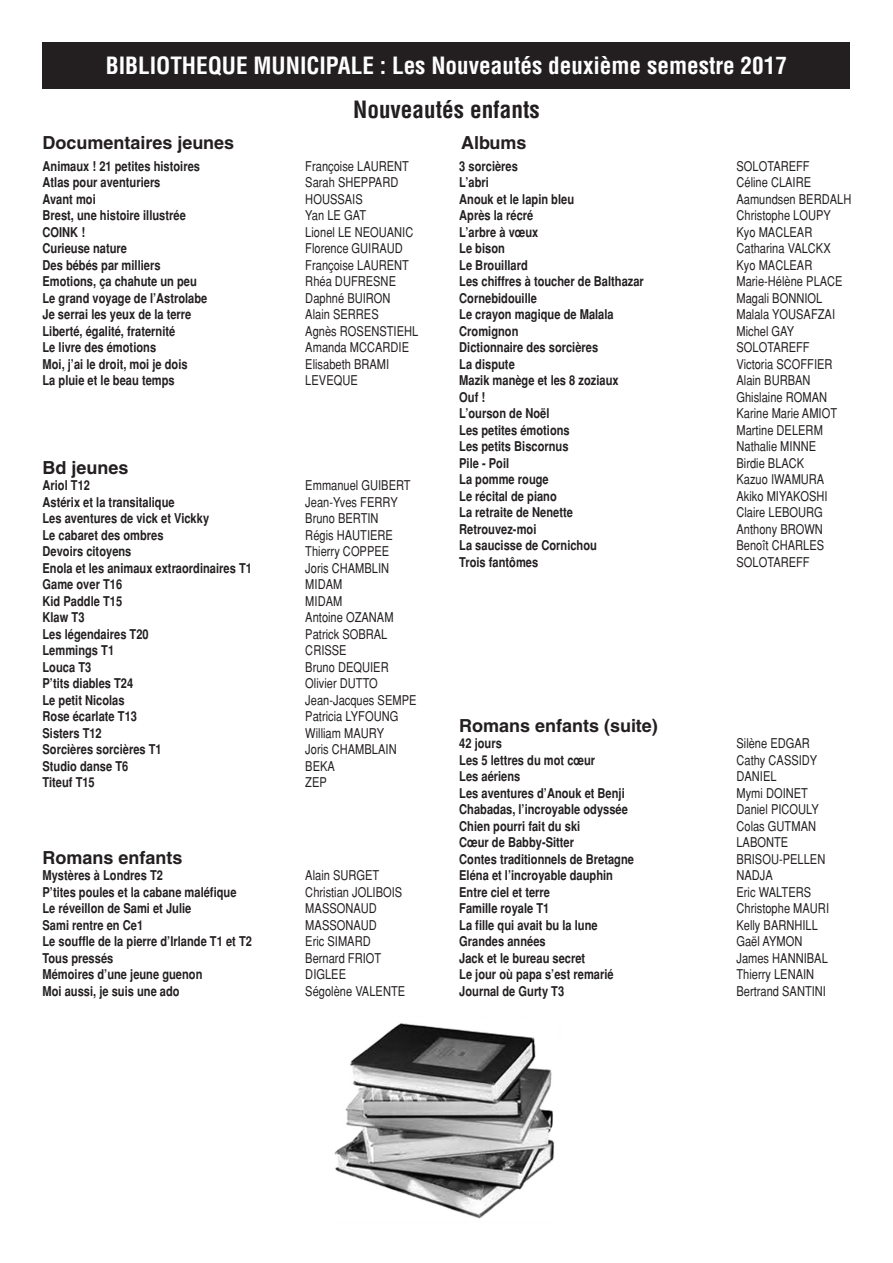
<style>
.page{position:relative;width:893px;height:1263px;background:#fff}
.page>*{position:absolute;margin:0;border:0;box-sizing:border-box;transform-origin:0 0}
.t1{font:700 condensed 23.25px "Helvetica";color:#fff}
.t2{font:700 condensed 23.25px "Helvetica";color:#231f20}
.t3{font:700 18px "Helvetica";color:#231f20}
.t4{font:700 condensed 13.5px/16.5px "Helvetica";color:#231f20}
.t5{font:condensed 13.5px/16.5px "Helvetica";color:#231f20}
</style>
<div class="page">
<img style="left:334px;top:1023px;width:221px;height:196px">
<div style="left:43px;top:43px;width:807px;height:46px;background:#231f20"></div>
<h1 class="t1" style="left:106px;top:52px;width:683px">BIBLIOTHEQUE MUNICIPALE : Les Nouveautés deuxième semestre 2017</h1>
<h1 class="t2" style="left:353px;top:96px;width:188px">Nouveautés enfants</h1>
<h2 class="t3" style="left:43px;top:136px;width:193px">Documentaires jeunes</h2>
<h2 class="t3" style="left:461px;top:136px;width:67px">Albums</h2>
<p class="t4" style="left:43px;top:158px;width:166px">Animaux ! 21 petites histoires<br>Atlas pour aventuriers<br>Avant moi<br>Brest, une histoire illustrée<br>COINK !<br>Curieuse nature<br>Des bébés par milliers<br>Emotions, ça chahute un peu<br>Le grand voyage de l’Astrolabe<br>Je serrai les yeux de la terre<br>Liberté, égalité, fraternité<br>Le livre des émotions<br>Moi, j’ai le droit, moi je dois<br>La pluie et le beau temps</p>
<h2 class="t3" style="left:43px;top:461px;width:87px">Bd jeunes</h2>
<p class="t4" style="left:43px;top:477px;width:211px">Ariol T12<br>Astérix et la transitalique<br>Les aventures de vick et Vickky<br>Le cabaret des ombres<br>Devoirs citoyens<br>Enola et les animaux extraordinaires T1<br>Game over T16<br>Kid Paddle T15<br>Klaw T3<br>Les légendaires T20<br>Lemmings T1<br>Louca T3<br>P’tits diables T24<br>Le petit Nicolas<br>Rose écarlate T13<br>Sisters T12<br>Sorcières sorcières T1<br>Studio danse T6<br>Titeuf T15</p>
<h2 class="t3" style="left:43px;top:851px;width:141px">Romans enfants</h2>
<p class="t4" style="left:43px;top:867px;width:211px">Mystères à Londres T2<br>P’tites poules et la cabane maléfique<br>Le réveillon de Sami et Julie<br>Sami rentre en Ce1<br>Le souffle de la pierre d’Irlande T1 et T2<br>Tous pressés<br>Mémoires d’une jeune guenon<br>Moi aussi, je suis une ado</p>
<p class="t5" style="left:305px;top:158px;width:114px">Françoise LAURENT<br>Sarah SHEPPARD<br>HOUSSAIS<br>Yan LE GAT<br>Lionel LE NEOUANIC<br>Florence GUIRAUD<br>Françoise LAURENT<br>Rhéa DUFRESNE<br>Daphné BUIRON<br>Alain SERRES<br>Agnès ROSENSTIEHL<br>Amanda MCCARDIE<br>Elisabeth BRAMI<br>LEVEQUE</p>
<p class="t5" style="left:305px;top:477px;width:113px">Emmanuel GUIBERT<br>Jean-Yves FERRY<br>Bruno BERTIN<br>Régis HAUTIERE<br>Thierry COPPEE<br>Joris CHAMBLIN<br>MIDAM<br>MIDAM<br>Antoine OZANAM<br>Patrick SOBRAL<br>CRISSE<br>Bruno DEQUIER<br>Olivier DUTTO<br>Jean-Jacques SEMPE<br>Patricia LYFOUNG<br>William MAURY<br>Joris CHAMBLAIN<br>BEKA<br>ZEP</p>
<p class="t5" style="left:305px;top:867px;width:101px">Alain SURGET<br>Christian JOLIBOIS<br>MASSONAUD<br>MASSONAUD<br>Eric SIMARD<br>Bernard FRIOT<br>DIGLEE<br>Ségolène VALENTE</p>
<p class="t4" style="left:459px;top:158px;width:186px">3 sorcières<br>L’abri<br>Anouk et le lapin bleu<br>Après la récré<br>L’arbre à vœux<br>Le bison<br>Le Brouillard<br>Les chiffres à toucher de Balthazar<br>Cornebidouille<br>Le crayon magique de Malala<br>Cromignon<br>Dictionnaire des sorcières<br>La dispute<br>Mazik manège et les 8 zoziaux<br>Ouf !<br>L’ourson de Noël<br>Les petites émotions<br>Les petits Biscornus<br>Pile - Poil<br>La pomme rouge<br>Le récital de piano<br>La retraite de Nenette<br>Retrouvez-moi<br>La saucisse de Cornichou<br>Trois fantômes</p>
<h2 class="t3" style="left:459px;top:719px;width:200px">Romans enfants (suite)</h2>
<p class="t4" style="left:459px;top:735px;width:176px">42 jours<br>Les 5 lettres du mot cœur<br>Les aériens<br>Les aventures d’Anouk et Benji<br>Chabadas, l’incroyable odyssée<br>Chien pourri fait du ski<br>Cœur de Babby-Sitter<br>Contes traditionnels de Bretagne<br>Eléna et l’incroyable dauphin<br>Entre ciel et terre<br>Famille royale T1<br>La fille qui avait bu la lune<br>Grandes années<br>Jack et le bureau secret<br>Le jour où papa s’est remarié<br>Journal de Gurty T3</p>
<p class="t5" style="left:736px;top:158px;width:116px">SOLOTAREFF<br>Céline CLAIRE<br>Aamundsen BERDALH<br>Christophe LOUPY<br>Kyo MACLEAR<br>Catharina VALCKX<br>Kyo MACLEAR<br>Marie-Hélène PLACE<br>Magali BONNIOL<br>Malala YOUSAFZAI<br>Michel GAY<br>SOLOTAREFF<br>Victoria SCOFFIER<br>Alain BURBAN<br>Ghislaine ROMAN<br>Karine Marie AMIOT<br>Martine DELERM<br>Nathalie MINNE<br>Birdie BLACK<br>Kazuo IWAMURA<br>Akiko MIYAKOSHI<br>Claire LEBOURG<br>Anthony BROWN<br>Benoît CHARLES<br>SOLOTAREFF</p>
<p class="t5" style="left:736px;top:735px;width:94px">Silène EDGAR<br>Cathy CASSIDY<br>DANIEL<br>Mymi DOINET<br>Daniel PICOULY<br>Colas GUTMAN<br>LABONTE<br>BRISOU-PELLEN<br>NADJA<br>Eric WALTERS<br>Christophe MAURI<br>Kelly BARNHILL<br>Gaël AYMON<br>James HANNIBAL<br>Thierry LENAIN<br>Bertrand SANTINI</p>
</div>
